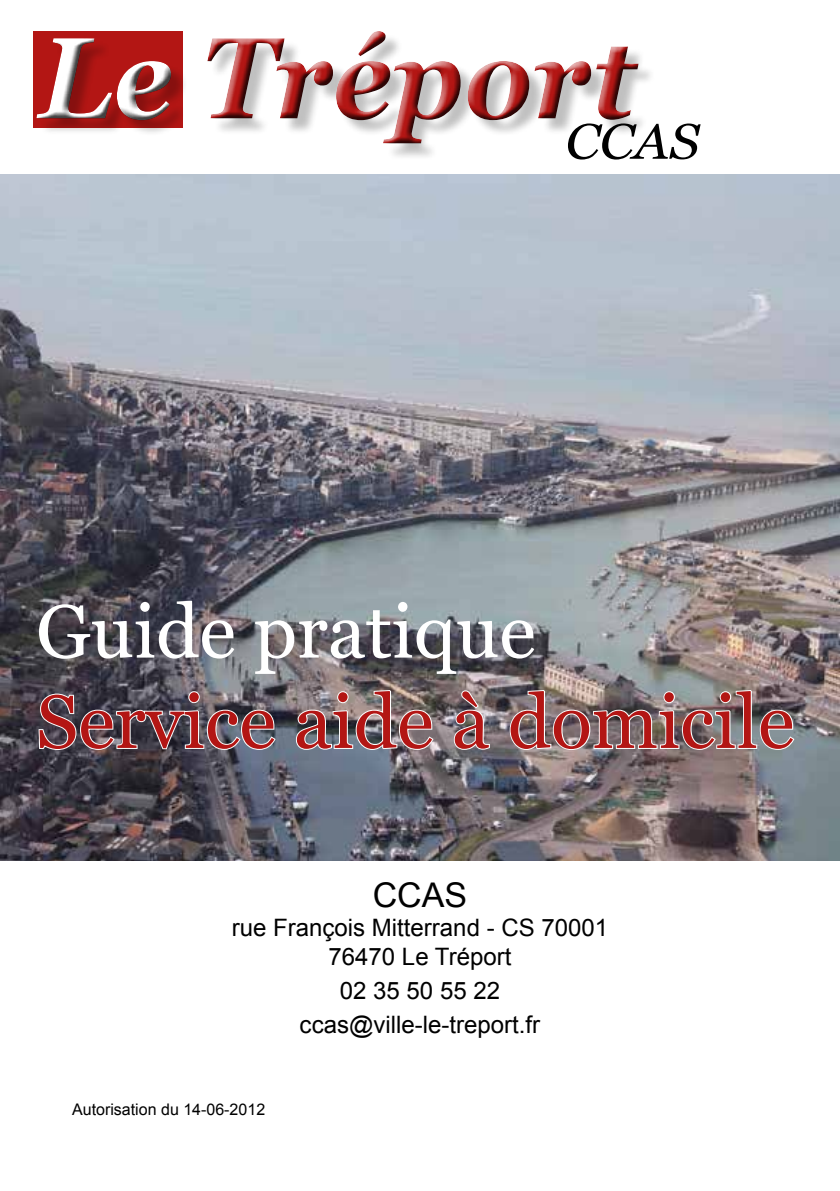
<style>
.page{position:relative;width:840px;height:1191px;background:#fff}
.page>*{position:absolute;margin:0;border:0;box-sizing:border-box;transform-origin:0 0}
.t1{font:italic 700 115.4px "Georgia";color:#b31614;scale:.93 1}
.t2{font:75.2px "Georgia";color:#b31614}
.t3{font:75.2px "Georgia";color:#fff}
.t4{font:italic 49.8px "Georgia";color:#000;scale:1.07 1}
.t5{font:34px "Arial";color:#000}
.t6{font:24px/28.8px "Arial";color:#000;text-align:center}
.t7{font:16px "Arial";color:#000}
.s1{color:#fff}
</style>
<div class="page">
<img style="left:0;top:175px;width:839px;height:685px">
<div style="left:31px;top:29px;width:614px;height:122px;background:#000;opacity:.75"></div>
<svg style="left:37px;top:690px;width:240px;height:61px"></svg>
<svg style="left:294px;top:689px;width:140px;height:62px"></svg>
<svg style="left:452px;top:689px;width:38px;height:62px"></svg>
<svg style="left:508px;top:689px;width:287px;height:62px"></svg>
<h1 class="t1" style="left:39px;top:-8px;width:642px"><span class="s1">Le</span> Tréport</h1>
<h3 class="t4" style="left:565px;top:105px;width:127px">CCAS</h3>
<h2 class="t3" style="left:36px;top:577px;width:501px">Guide pratique</h2>
<h2 class="t2" style="left:36px;top:667px;width:759px">Service aide à domicile</h2>
<h3 class="t5" style="left:372px;top:873px;width:96px">CCAS</h3>
<p class="t6" style="left:231px;top:913px;width:378px">rue François Mitterrand - CS 70001<br>76470 Le Tréport</p>
<p class="t6" style="left:299px;top:973px;width:242px;line-height:34px">02 35 50 55 22 ccas@ville-le-treport.fr</p>
<p class="t7" style="left:72px;top:1098px;width:194px">Autorisation du 14-06-2012</p>
</div>
